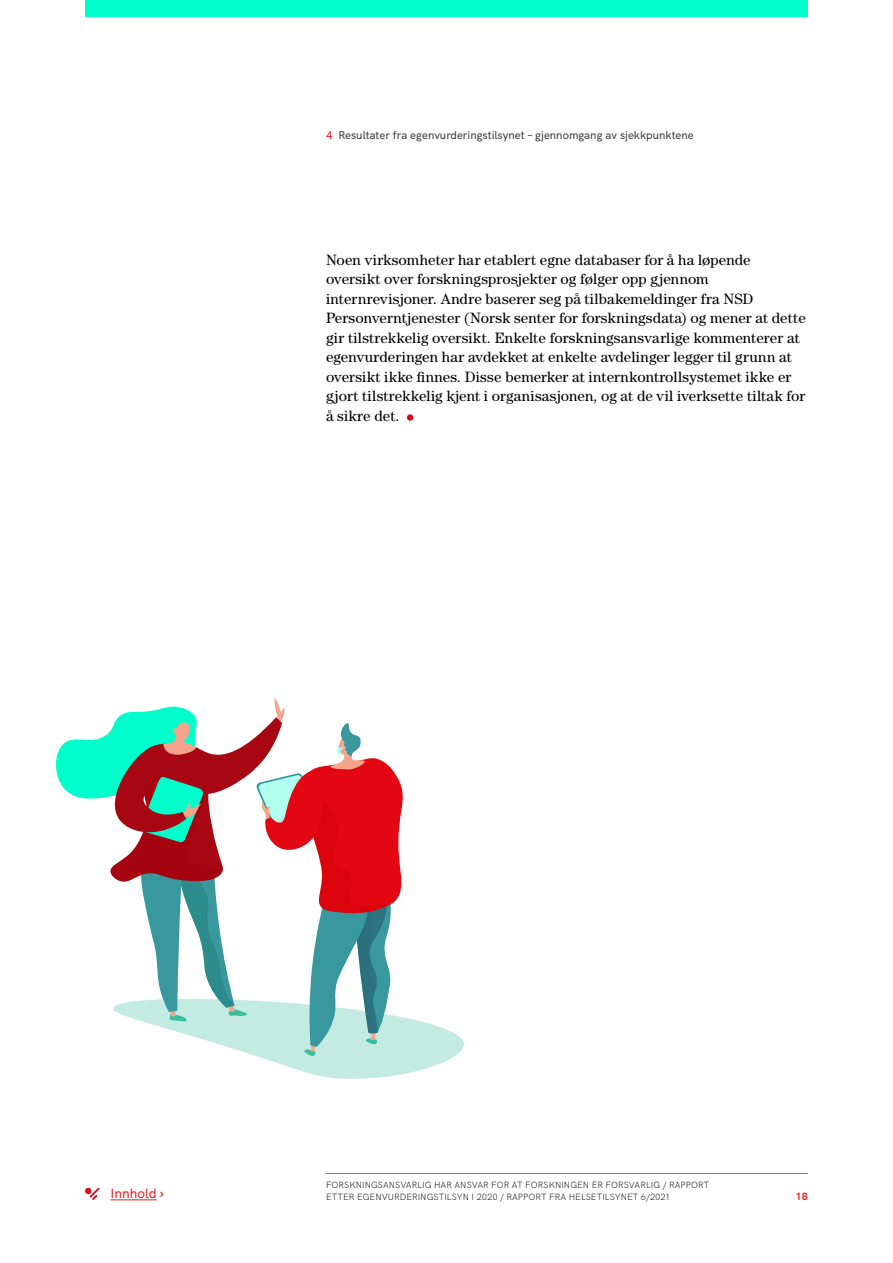
<style>
.page{position:relative;width:893px;height:1263px;background:#fff}
.page>*{position:absolute;margin:0;border:0;box-sizing:border-box;transform-origin:0 0}
.t1{font:15px/19.5px "Century Std";letter-spacing:.005em;color:#000}
.t2{font:500 13.5px "HK Grotesk";color:#ec1c24}
.t3{font:500 11.25px "HK Grotesk";color:#3c3c3b}
.t4{font:700 10.5px "HK Grotesk";color:#ec1c24}
.t5{font:300 9px/12px "HK Grotesk";color:#000}
.s1{color:#ec1c24}
</style>
<div class="page">
<div style="left:85px;top:0;width:723px;height:16px;background:#0fc"></div>
<hr style="left:326px;top:1173px;width:482px;height:1px;background:#7e797c">
<div style="left:85px;top:1188px;width:7px;height:6px;background:#e30613;border-radius:50%"></div>
<svg style="left:90px;top:1188px;width:9px;height:12px"></svg>
<hr style="left:111px;top:1199px;width:46px;height:1px;background:#ec1c24">
<div style="left:407px;top:414px;width:6px;height:7px;background:#e30613;border-radius:50%"></div>
<svg style="left:56px;top:698px;width:408px;height:381px"></svg>
<svg style="left:160px;top:1192px;width:3px;height:5px"></svg>
<p class="t3" style="left:326px;top:126px;width:369px"><span class="s1">4</span> Resultater fra egenvurderingstilsynet – gjennomgang av sjekkpunktene</p>
<p class="t1" style="left:326px;top:250px;width:481px">Noen virksomheter har etablert egne databaser for å ha løpende oversikt over forskningsprosjekter og følger opp gjennom internrevisjoner. Andre baserer seg på tilbakemeldinger fra NSD Personverntjenester (Norsk senter for forskningsdata) og mener at dette gir tilstrekkelig oversikt. Enkelte forskningsansvarlige kommenterer at egenvurderingen har avdekket at enkelte avdelinger legger til grunn at oversikt ikke fnnes. Disse bemerker at internkontrollsystemet ikke er gjort tilstrekkelig kjent i organisasjonen, og at de vil iverksette tiltak for å sikre det.</p>
<p class="t2" style="left:111px;top:1183px;width:48px">Innhold</p>
<p class="t5" style="left:326px;top:1178px;width:385px">FORSKNINGSANSVARLIG HAR ANSVAR FOR AT FORSKNINGEN ER FORSVARLIG / RAPPORT<br>ETTER EGENVURDERINGSTILSYN I 2020 / RAPPORT FRA HELSETILSYNET 6/2021</p>
<p class="t4" style="left:796px;top:1188px;width:14px">18</p>
</div>
